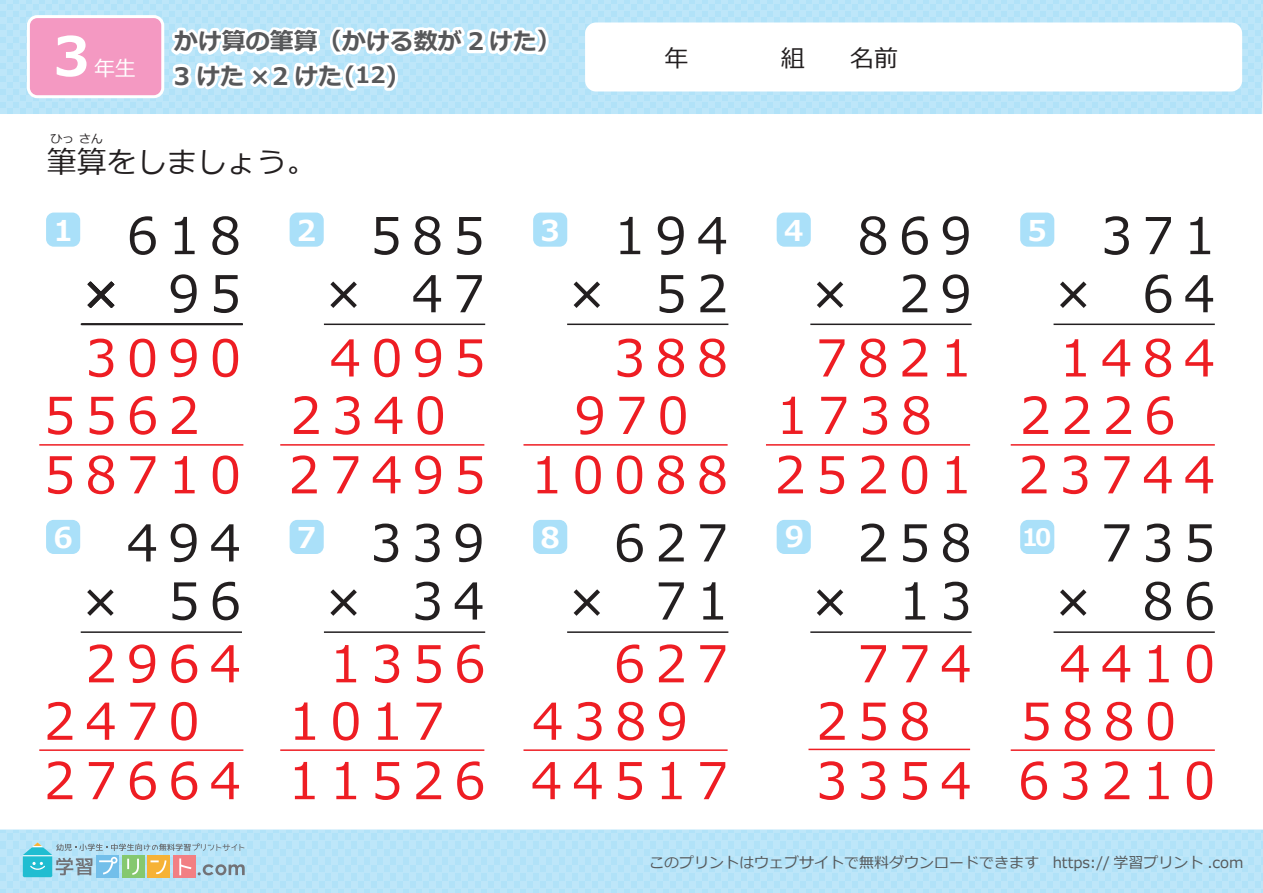
<style>
.page{position:relative;width:1263px;height:893px;background:#fff}
.page>*{position:absolute;margin:0;border:0;box-sizing:border-box;transform-origin:0 0}
.t1{font:700 54px "Meiryo";color:#fff}
.t2{font:50.55px "Meiryo";letter-spacing:.2em;color:#ee1d23}
.t3{font:50.55px/58.1px "Meiryo";letter-spacing:.2em;color:#231f20;text-align:right}
.t4{font:30px "Meiryo";color:#231f20}
.t5{font:700 28.65px "Meiryo";color:#fff}
.t6{font:700 24px "Meiryo";color:#57585a}
.t7{font:24px "Meiryo";color:#231f20}
.t8{font:700 24px "Meiryo";color:#fff}
.t9{font:21px "Meiryo";color:#fff}
.t10{font:15px "Meiryo";color:#56595b}
.t11{font:12px "Meiryo";color:#231f20}
.s1{font-size:22.5px}
</style>
<div class="page">
<svg style="left:0;top:0;width:1263px;height:114px;background:#b8e4f8"></svg>
<div style="left:585px;top:22px;width:657px;height:69px;background:#fff;border-radius:11px"></div>
<div style="left:27px;top:15px;width:137px;height:83px;border:6px solid #fff;border-radius:8px"></div>
<div style="left:30px;top:18px;width:131px;height:77px;background:#f499c2;border-radius:8px"></div>
<div style="left:0;top:829px;width:1263px;height:64px;background:#bde6f9"></div>
<svg style="left:23px;top:842px;width:222px;height:35px"></svg>
<div style="left:777px;top:213px;width:34px;height:34px;background:#aae0f9;border-radius:8px"></div>
<div style="left:533px;top:213px;width:34px;height:34px;background:#aae0f9;border-radius:8px"></div>
<div style="left:290px;top:213px;width:34px;height:34px;background:#aae0f9;border-radius:8px"></div>
<div style="left:1020px;top:213px;width:34px;height:34px;background:#aae0f9;border-radius:8px"></div>
<div style="left:46px;top:213px;width:34px;height:34px;background:#aae0f9;border-radius:8px"></div>
<div style="left:777px;top:520px;width:34px;height:34px;background:#aae0f9;border-radius:8px"></div>
<div style="left:533px;top:520px;width:34px;height:34px;background:#aae0f9;border-radius:8px"></div>
<div style="left:290px;top:520px;width:34px;height:34px;background:#aae0f9;border-radius:8px"></div>
<div style="left:1020px;top:520px;width:34px;height:34px;background:#aae0f9;border-radius:8px"></div>
<div style="left:46px;top:520px;width:34px;height:34px;background:#aae0f9;border-radius:8px"></div>
<hr style="left:81px;top:324px;width:162px;height:1px;background:#231f20">
<svg style="left:87px;top:281px;width:27px;height:27px"></svg>
<svg style="left:817px;top:281px;width:26px;height:27px"></svg>
<hr style="left:810px;top:324px;width:161px;height:1px;background:#231f20">
<svg style="left:574px;top:281px;width:26px;height:27px"></svg>
<hr style="left:567px;top:324px;width:161px;height:1px;background:#231f20">
<svg style="left:330px;top:281px;width:27px;height:27px"></svg>
<hr style="left:324px;top:324px;width:161px;height:1px;background:#231f20">
<svg style="left:1060px;top:281px;width:26px;height:27px"></svg>
<hr style="left:1053px;top:324px;width:162px;height:1px;background:#231f20">
<svg style="left:87px;top:589px;width:27px;height:27px"></svg>
<hr style="left:81px;top:631px;width:161px;height:2px;background:#231f20">
<svg style="left:817px;top:589px;width:26px;height:27px"></svg>
<hr style="left:810px;top:631px;width:161px;height:2px;background:#231f20">
<svg style="left:574px;top:589px;width:26px;height:27px"></svg>
<hr style="left:567px;top:631px;width:161px;height:2px;background:#231f20">
<svg style="left:330px;top:589px;width:27px;height:27px"></svg>
<hr style="left:324px;top:631px;width:161px;height:2px;background:#231f20">
<svg style="left:1060px;top:589px;width:26px;height:27px"></svg>
<hr style="left:1053px;top:631px;width:162px;height:2px;background:#231f20">
<hr style="left:766px;top:444px;width:204px;height:2px;background:#ee1d23">
<hr style="left:523px;top:444px;width:205px;height:2px;background:#ee1d23">
<hr style="left:280px;top:444px;width:204px;height:2px;background:#ee1d23">
<hr style="left:1011px;top:444px;width:204px;height:2px;background:#ee1d23">
<hr style="left:39px;top:444px;width:204px;height:2px;background:#ee1d23">
<hr style="left:523px;top:749px;width:205px;height:2px;background:#ee1d23">
<hr style="left:280px;top:749px;width:204px;height:2px;background:#ee1d23">
<hr style="left:1011px;top:749px;width:204px;height:2px;background:#ee1d23">
<hr style="left:39px;top:749px;width:204px;height:2px;background:#ee1d23">
<hr style="left:808px;top:749px;width:162px;height:1px;background:#ee1d23">
<svg style="left:165px;top:22px;width:388px;height:75px"></svg>
<p class="t1" style="left:53px;top:18px;width:38px">3</p>
<p class="t6" style="left:174px;top:25px;width:388px">かけ算の筆算（かける数が 2 けた）</p>
<p class="t9" style="left:94px;top:54px;width:43px">年生</p>
<p class="t7" style="left:664px;top:41px;width:25px">年</p>
<p class="t7" style="left:781px;top:41px;width:25px">組</p>
<p class="t7" style="left:850px;top:41px;width:49px">名前</p>
<p class="t6" style="left:174px;top:59px;width:224px">3 けた ×2 けた<span class="s1">(12)</span></p>
<p class="t11" style="left:51px;top:130px;width:54px">ひっ さん</p>
<p class="t4" style="left:47px;top:141px;width:272px">筆算をしましょう。</p>
<p class="t3" style="left:127px;top:209px;width:116px">618<br>95</p>
<p class="t3" style="left:370px;top:209px;width:116px">585<br>47</p>
<p class="t3" style="left:1101px;top:209px;width:116px">371<br>64</p>
<p class="t3" style="left:857px;top:209px;width:116px">869<br>29</p>
<p class="t3" style="left:614px;top:209px;width:116px">194<br>52</p>
<p class="t5" style="left:53px;top:210px;width:21px">1</p>
<p class="t5" style="left:297px;top:210px;width:21px">2</p>
<p class="t5" style="left:540px;top:210px;width:21px">3</p>
<p class="t5" style="left:784px;top:210px;width:21px">4</p>
<p class="t5" style="left:1027px;top:210px;width:21px">5</p>
<p class="t2" style="left:85px;top:323px;width:157px">3090</p>
<p class="t2" style="left:330px;top:323px;width:157px">4095</p>
<p class="t2" style="left:614px;top:323px;width:116px">388</p>
<p class="t2" style="left:816px;top:323px;width:157px">7821</p>
<p class="t2" style="left:1059px;top:323px;width:157px">1484</p>
<p class="t2" style="left:44px;top:380px;width:157px">5562</p>
<p class="t2" style="left:290px;top:380px;width:157px">2340</p>
<p class="t2" style="left:574px;top:380px;width:116px">970</p>
<p class="t2" style="left:776px;top:380px;width:157px">1738</p>
<p class="t2" style="left:1020px;top:380px;width:157px">2226</p>
<p class="t2" style="left:44px;top:440px;width:1173px">58710 27495 10088 25201 23744</p>
<p class="t3" style="left:857px;top:517px;width:116px">258<br>13</p>
<p class="t3" style="left:370px;top:517px;width:116px">339<br>34</p>
<p class="t3" style="left:1101px;top:517px;width:116px">735<br>86</p>
<p class="t3" style="left:614px;top:517px;width:116px">627<br>71</p>
<p class="t3" style="left:127px;top:517px;width:116px">494<br>56</p>
<p class="t5" style="left:53px;top:517px;width:21px">6</p>
<p class="t5" style="left:297px;top:517px;width:21px">7</p>
<p class="t5" style="left:540px;top:517px;width:21px">8</p>
<p class="t5" style="left:785px;top:517px;width:21px">9</p>
<p class="t8" style="left:1022px;top:520px;width:31px">10</p>
<p class="t2" style="left:85px;top:629px;width:157px">2964</p>
<p class="t2" style="left:330px;top:629px;width:157px">1356</p>
<p class="t2" style="left:614px;top:629px;width:116px">627</p>
<p class="t2" style="left:857px;top:629px;width:116px">774</p>
<p class="t2" style="left:1059px;top:629px;width:157px">4410</p>
<p class="t2" style="left:44px;top:686px;width:157px">2470</p>
<p class="t2" style="left:289px;top:686px;width:157px">1017</p>
<p class="t2" style="left:532px;top:686px;width:157px">4389</p>
<p class="t2" style="left:816px;top:686px;width:116px">258</p>
<p class="t2" style="left:1020px;top:686px;width:157px">5880</p>
<p class="t2" style="left:44px;top:746px;width:686px">27664 11526 44517</p>
<p class="t2" style="left:816px;top:746px;width:401px">3354 63210</p>
<p class="t10" style="left:649px;top:852px;width:596px">このプリントはウェブサイトで無料ダウンロードできます https:// 学習プリント .com</p>
</div>
